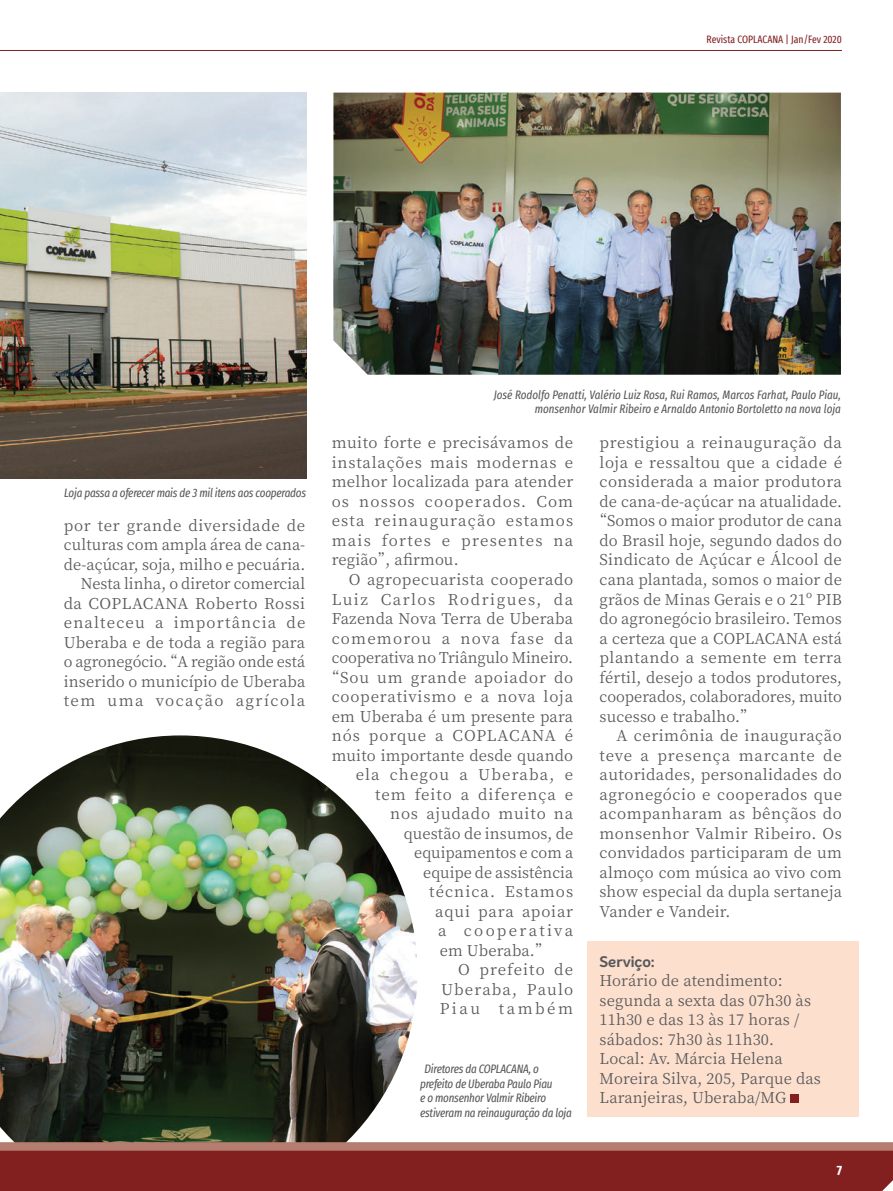
<style>
.page{position:relative;width:893px;height:1191px;background:#fff}
.page>*{position:absolute;margin:0;border:0;box-sizing:border-box;transform-origin:0 0}
.t1{font:15px/19.5px "Noto Serif SC";letter-spacing:.01em;color:#57585a;text-align:right}
.t2{font:15px "Noto Serif SC";letter-spacing:.035em;color:#57585a}
.t3{font:15px "Noto Serif SC";letter-spacing:.05em;color:#57585a}
.t4{font:15px "Noto Serif SC";letter-spacing:.03em;color:#57585a}
.t5{font:15px "Noto Serif SC";letter-spacing:.07em;color:#57585a}
.t6{font:15px "Noto Serif SC";letter-spacing:.055em;color:#57585a}
.t7{font:15px "Noto Serif SC";letter-spacing:.06em;color:#57585a}
.t8{font:15px "Noto Serif SC";letter-spacing:.04em;color:#57585a}
.t9{font:15px "Noto Serif SC";letter-spacing:.1em;color:#57585a}
.t10{font:15px "Noto Serif SC";letter-spacing:.075em;color:#57585a}
.t11{font:15px "Noto Serif SC";letter-spacing:.15em;color:#57585a}
.t12{font:15px "Noto Serif SC";letter-spacing:.065em;color:#57585a}
.t13{font:15px "Noto Serif SC";letter-spacing:.165em;color:#57585a}
.t14{font:700 15px "Intelo";color:#57585a}
.t15{font:700 extra-condensed 13.5px "Fira Sans";color:#fff}
.t16{font:italic extra-condensed 12px/14.4px "Fira Sans";letter-spacing:-.02em;color:#57585a}
.t17{font:italic extra-condensed 12px/14.4px "Fira Sans";color:#57585a;text-align:right}
.t18{font:extra-condensed 10.5px "Fira Sans";color:#822020}
</style>
<div class="page">
<img style="left:0;top:735px;width:417px;height:407px">
<svg style="left:0;top:1142px;width:893px;height:8px;background:#b37e70"></svg>
<hr style="left:0;top:50px;width:842px;height:1px;background:#822020">
<div style="left:587px;top:941px;width:272px;height:175px;background:#fcdfcd"></div>
<div style="left:790px;top:1094px;width:9px;height:9px;background:#822020"></div>
<img style="left:0;top:93px;width:306px;height:385px">
<img style="left:333px;top:93px;width:508px;height:282px">
<div style="left:0;top:1150px;width:893px;height:41px;background:#822020"></div>
<p class="t18" style="left:706px;top:31px;width:137px">Revista COPLACANA | Jan/Fev 2020</p>
<p class="t16" style="left:64px;top:485px;width:243px">Loja passa a oferecer mais de 3 mil itens aos cooperados</p>
<p class="t1" style="left:64px;top:515px;width:243px">por ter grande diversidade de culturas com ampla área de cana&shy;de-açúcar, soja, milho e pecuária.<br>Nesta linha, o diretor comercial da COPLACANA Roberto Rossi enalteceu a importância de<br>Uberaba e de toda a região para o agronegócio. “A região onde está inserido o município de Uberaba tem uma vocação agrícola</p>
<p class="t17" style="left:494px;top:387px;width:349px">José Rodolfo Penatti, Valério Luiz Rosa, Rui Ramos, Marcos Farhat, Paulo Piau, monsenhor Valmir Ribeiro e Arnaldo Antonio Bortoletto na nova loja</p>
<p class="t1" style="left:332px;top:433px;width:243px;text-align:justify">muito forte e precisávamos de instalações mais modernas e melhor localizada para atender os nossos cooperados. Com esta reinauguração estamos mais fortes e presentes na região”, afirmou.</p>
<p class="t2" style="left:349px;top:571px;width:226px">O agropecuarista cooperado</p>
<p class="t9" style="left:332px;top:590px;width:243px">Luiz Carlos Rodrigues, da</p>
<p class="t1" style="left:332px;top:609px;width:243px">Fazenda Nova Terra de Uberaba</p>
<p class="t10" style="left:332px;top:629px;width:243px">comemorou a nova fase da</p>
<p class="t1" style="left:332px;top:648px;width:243px">cooperativa no Triângulo Mineiro.</p>
<p class="t3" style="left:324px;top:668px;width:250px">“Sou um grande apoiador do</p>
<p class="t3" style="left:332px;top:688px;width:243px">cooperativismo e a nova loja</p>
<p class="t1" style="left:332px;top:706px;width:243px">em Uberaba é um presente para</p>
<p class="t7" style="left:332px;top:727px;width:243px">nós porque a COPLACANA é</p>
<p class="t1" style="left:332px;top:745px;width:243px">muito importante desde quando</p>
<p class="t5" style="left:356px;top:766px;width:219px">ela chegou a Uberaba, e</p>
<p class="t7" style="left:375px;top:785px;width:200px">tem feito a diferença e</p>
<p class="t6" style="left:390px;top:805px;width:185px">nos ajudado muito na</p>
<p class="t1" style="left:404px;top:823px;width:171px">questão de insumos, de</p>
<p class="t1" style="left:414px;top:843px;width:161px">equipamentos e com a</p>
<p class="t1" style="left:423px;top:862px;width:151px">equipe de assistência</p>
<p class="t5" style="left:429px;top:883px;width:146px">técnica. Estamos</p>
<p class="t3" style="left:435px;top:902px;width:140px">aqui para apoiar</p>
<p class="t11" style="left:438px;top:922px;width:136px">a cooperativa</p>
<p class="t1" style="left:440px;top:940px;width:112px">em Uberaba.”</p>
<p class="t12" style="left:458px;top:961px;width:116px">O prefeito de</p>
<p class="t5" style="left:441px;top:980px;width:134px">Uberaba, Paulo</p>
<p class="t13" style="left:440px;top:1000px;width:135px">Piau também</p>
<p class="t16" style="left:420px;top:1061px;width:153px;text-indent:4px">Diretores da COPLACANA, o prefeito de Uberaba Paulo Piau<br>e o monsenhor Valmir Ribeiro estiveram na reinauguração da loja</p>
<p class="t8" style="left:600px;top:434px;width:244px">prestigiou a reinauguração da</p>
<p class="t2" style="left:600px;top:454px;width:244px">loja e ressaltou que a cidade é</p>
<p class="t1" style="left:600px;top:472px;width:244px">considerada a maior produtora</p>
<p class="t1" style="left:600px;top:492px;width:244px">de cana-de-açúcar na atualidade.</p>
<p class="t1" style="left:592px;top:511px;width:251px">“Somos o maior produtor de cana</p>
<p class="t1" style="left:600px;top:531px;width:244px">do Brasil hoje, segundo dados do</p>
<p class="t1" style="left:600px;top:550px;width:244px">Sindicato de Açúcar e Álcool de</p>
<p class="t1" style="left:600px;top:570px;width:244px">cana plantada, somos o maior de</p>
<p class="t1" style="left:600px;top:589px;width:244px">grãos de Minas Gerais e o 21º PIB</p>
<p class="t1" style="left:600px;top:609px;width:244px">do agronegócio brasileiro. Temos</p>
<p class="t1" style="left:600px;top:628px;width:244px">a certeza que a COPLACANA está</p>
<p class="t2" style="left:600px;top:649px;width:244px">plantando a semente em terra</p>
<p class="t1" style="left:600px;top:667px;width:244px">fértil, desejo a todos produtores,</p>
<p class="t1" style="left:600px;top:687px;width:244px">cooperados, colaboradores, muito</p>
<p class="t1" style="left:600px;top:706px;width:157px">sucesso e trabalho.”</p>
<p class="t4" style="left:617px;top:727px;width:227px">A cerimônia de inauguração</p>
<p class="t6" style="left:600px;top:746px;width:244px">teve a presença marcante de</p>
<p class="t1" style="left:600px;top:765px;width:244px">autoridades, personalidades do</p>
<p class="t2" style="left:600px;top:785px;width:244px">agronegócio e cooperados que</p>
<p class="t2" style="left:600px;top:805px;width:244px">acompanharam as bênçãos do</p>
<p class="t4" style="left:600px;top:824px;width:244px">monsenhor Valmir Ribeiro. Os</p>
<p class="t1" style="left:600px;top:843px;width:244px">convidados participaram de um</p>
<p class="t1" style="left:600px;top:862px;width:244px">almoço com música ao vivo com</p>
<p class="t1" style="left:600px;top:882px;width:244px">show especial da dupla sertaneja</p>
<p class="t1" style="left:600px;top:901px;width:132px">Vander e Vandeir.</p>
<p class="t14" style="left:600px;top:951px;width:57px">Serviço:</p>
<p class="t1" style="left:600px;top:971px;width:223px;text-align:left">Horário de atendimento: segunda a sexta das 07h30 às<br>11h30 e das 13 às 17 horas / sábados: 7h30 às 11h30.<br>Local: Av. Márcia Helena<br>Moreira Silva, 205, Parque das<br>Laranjeiras, Uberaba/MG</p>
<p class="t15" style="left:837px;top:1159px;width:7px">7</p>
</div>
